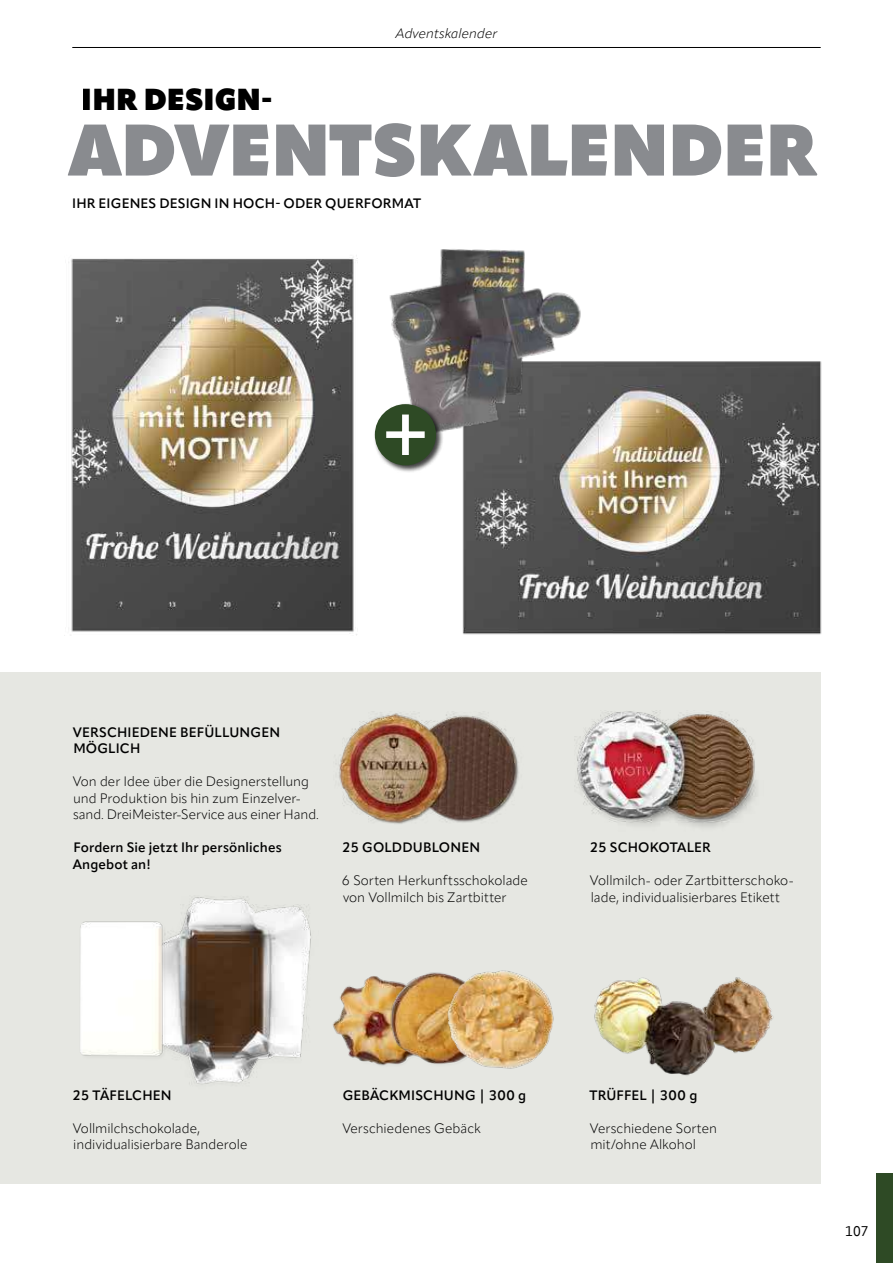
<style>
.page{position:relative;width:893px;height:1263px;background:#fff}
.page>*{position:absolute;margin:0;border:0;box-sizing:border-box;transform-origin:0 0}
.t1{font:800 72px "Apparat";color:#898b8f}
.t2{font:800 30px "Apparat";letter-spacing:.015em;color:#000}
.t3{font:15px "Corbel";color:#000}
.t4{font:300 13.5px/16.5px "Apparat";color:#000}
.t5{font:600 13.5px/16.5px "Apparat";letter-spacing:.01em;color:#000}
.t6{font:italic 300 13.5px "Apparat";letter-spacing:.005em;color:#000}
</style>
<div class="page">
<div style="left:0;top:672px;width:821px;height:511px;background:#e6e7e2"></div>
<img style="left:462px;top:361px;width:360px;height:274px">
<img style="left:594px;top:977px;width:180px;height:99px">
<img style="left:339px;top:712px;width:180px;height:112px">
<img style="left:574px;top:710px;width:182px;height:117px">
<img style="left:64px;top:255px;width:294px;height:381px">
<img style="left:333px;top:976px;width:52px;height:90px">
<img style="left:385px;top:972px;width:48px;height:93px">
<img style="left:433px;top:970px;width:120px;height:99px">
<img style="left:180px;top:896px;width:131px;height:189px">
<img style="left:80px;top:921px;width:100px;height:136px">
<img style="left:389px;top:249px;width:226px;height:201px">
<div style="left:373px;top:402px;width:70px;height:71px;background:#000;opacity:.75"></div>
<div style="left:375px;top:404px;width:61px;height:61px;background:#2e4a25;border-radius:50%"></div>
<svg style="left:386px;top:414px;width:39px;height:41px"></svg>
<hr style="left:72px;top:47px;width:749px;height:1px;background:#000">
<div style="left:876px;top:1173px;width:17px;height:90px;background:#2e4a25"></div>
<p class="t6" style="left:396px;top:25px;width:103px">Adventskalender</p>
<h2 class="t2" style="left:82px;top:80px;width:192px">IHR DESIGN-</h2>
<h1 class="t1" style="left:68px;top:105px;width:750px">ADVENTSKALENDER</h1>
<p class="t5" style="left:72px;top:195px;width:350px">IHR EIGENES DESIGN IN HOCH- ODER QUERFORMAT</p>
<p class="t5" style="left:73px;top:724px;width:209px">VERSCHIEDENE BEFÜLLUNGEN<br>MÖGLICH</p>
<p class="t4" style="left:73px;top:773px;width:248px">Von der Idee über die Designerstellung und Produktion bis hin zum Einzelver&shy;sand. DreiMeister-Service aus einer Hand.</p>
<p class="t5" style="left:73px;top:839px;width:210px">Fordern Sie jetzt Ihr persönliches<br>Angebot an!</p>
<p class="t5" style="left:342px;top:839px;width:140px">25 GOLDDUBLONEN</p>
<p class="t4" style="left:341px;top:872px;width:188px">6 Sorten Herkunftsschokolade von Vollmilch bis Zartbitter</p>
<p class="t5" style="left:589px;top:839px;width:123px">25 SCHOKOTALER</p>
<p class="t4" style="left:590px;top:872px;width:205px">Vollmilch- oder Zartbitterschoko&shy;lade, individualisierbares Etikett</p>
<p class="t5" style="left:72px;top:1087px;width:101px">25 TÄFELCHEN</p>
<p class="t4" style="left:73px;top:1120px;width:176px">Vollmilchschokolade, individualisierbare Banderole</p>
<p class="t5" style="left:343px;top:1087px;width:185px">GEBÄCKMISCHUNG | 300 g</p>
<p class="t4" style="left:342px;top:1120px;width:140px">Verschiedenes Gebäck</p>
<p class="t5" style="left:589px;top:1087px;width:109px">TRÜFFEL | 300 g</p>
<p class="t4" style="left:590px;top:1120px;width:129px">Verschiedene Sorten mit/ohne Alkohol</p>
<p class="t3" style="left:845px;top:1221px;width:25px">107</p>
</div>
